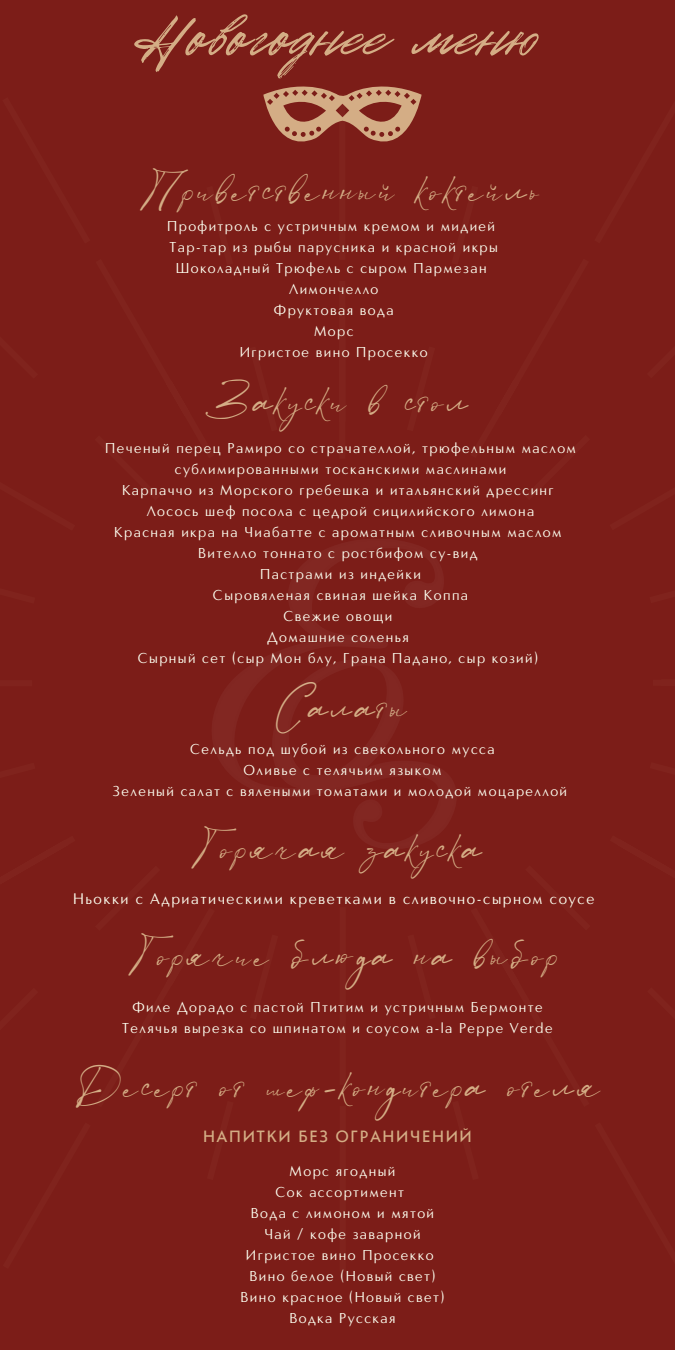
<style>
.page{position:relative;width:675px;height:1350px;background:#7c1d18}
.page>*{position:absolute;margin:0;border:0;box-sizing:border-box;transform-origin:0 0}
.t1{font:94.5px "Disruptors Script";color:#d4ad85}
.t2{font:44.2px "Betmo RUS";letter-spacing:.1em;color:#d4ad85}
.t3{font:500 16.3px "Carisma Gothic 500";letter-spacing:.1em;color:#d4ad85}
.t4{font:15.3px "Carisma Classic 400";letter-spacing:.1em;color:#fdfff0}
.t5{font:14.3px/21px "Carisma Classic 400";letter-spacing:.1em;color:#fdfff0;text-align:center}
</style>
<div class="page">
<svg style="left:265px;top:86px;width:155px;height:8px"></svg>
<svg style="left:263px;top:94px;width:159px;height:48px"></svg>
<h1 class="t1" style="left:139px;top:-26px;width:399px">Новогоднее меню</h1>
<p class="t2" style="left:145px;top:168px;width:397px">Приветственный коктейль</p>
<p class="t5" style="left:167px;top:217px;width:329px">Профитроль с устричным кремом и мидией</p>
<p class="t5" style="left:170px;top:238px;width:330px">Тар-тар из рыбы парусника и красной икры</p>
<p class="t5" style="left:176px;top:259px;width:312px">Шоколадный Трюфель с сыром Пармезан</p>
<h2 class="t5" style="left:289px;top:280px;width:91px">Лимончелло</h2>
<p class="t5" style="left:274px;top:301px;width:121px">Фруктовая вода</p>
<p class="t5" style="left:314px;top:322px;width:41px">Морс</p>
<p class="t5" style="left:240px;top:343px;width:189px">Игристое вино Просекко</p>
<p class="t2" style="left:207px;top:379px;width:262px">Закуски в стол</p>
<h4 class="t5" style="left:105px;top:439px;width:472px">Печеный перец Рамиро со страчателлой, трюфельным маслом сублимированными тосканскими маслинами</h4>
<h2 class="t5" style="left:122px;top:481px;width:433px">Карпаччо из Морского гребешка и итальянский дрессинг</h2>
<p class="t5" style="left:147px;top:502px;width:389px">Лосось шеф посола с цедрой сицилийского лимона</p>
<p class="t5" style="left:114px;top:523px;width:449px">Красная икра на Чиабатте с ароматным сливочным маслом</p>
<h2 class="t5" style="left:198px;top:544px;width:281px">Вителло тоннато с ростбифом су-вид</h2>
<h3 class="t5" style="left:260px;top:565px;width:162px">Пастрами из индейки</h3>
<p class="t5" style="left:213px;top:586px;width:257px">Сыровяленая свиная шейка Коппа</p>
<p class="t5" style="left:284px;top:607px;width:110px">Свежие овощи</p>
<p class="t5" style="left:267px;top:628px;width:143px">Домашние соленья</p>
<p class="t5" style="left:138px;top:649px;width:402px">Сырный сет (сыр Мон блу, Грана Падано, сыр козий)</p>
<p class="t2" style="left:278px;top:685px;width:130px">Салаты</p>
<p class="t5" style="left:190px;top:740px;width:306px">Сельдь под шубой из свекольного мусса</p>
<p class="t5" style="left:244px;top:761px;width:199px">Оливье с телячьим языком</p>
<p class="t5" style="left:113px;top:782px;width:456px">Зеленый салат с вялеными томатами и молодой моцареллой</p>
<p class="t2" style="left:187px;top:826px;width:296px">Горячая закуска</p>
<p class="t4" style="left:73px;top:893px;width:523px">Ньокки с Адриатическими креветками в сливочно-сырном соусе</p>
<h2 class="t2" style="left:123px;top:934px;width:436px">Горячие блюда на выбор</h2>
<p class="t5" style="left:132px;top:997px;width:412px">Филе Дорадо с пастой Птитим и устричным Бермонте</p>
<p class="t5" style="left:122px;top:1018px;width:432px">Телячья вырезка со шпинатом и соусом a-la Peppe Verde</p>
<p class="t2" style="left:78px;top:1064px;width:524px">Десерт от шеф-кондитера отеля</p>
<p class="t3" style="left:203px;top:1129px;width:270px">НАПИТКИ БЕЗ ОГРАНИЧЕНИЙ</p>
<p class="t5" style="left:290px;top:1161px;width:107px">Морс ягодный</p>
<p class="t5" style="left:275px;top:1182px;width:130px">Сок ассортимент</p>
<p class="t5" style="left:251px;top:1203px;width:185px">Вода с лимоном и мятой</p>
<h2 class="t5" style="left:264px;top:1224px;width:158px">Чай / кофе заварной</h2>
<p class="t5" style="left:246px;top:1245px;width:189px">Игристое вино Просекко</p>
<p class="t5" style="left:249px;top:1266px;width:188px">Вино белое (Новый свет)</p>
<p class="t5" style="left:241px;top:1287px;width:205px">Вино красное (Новый свет)</p>
<h2 class="t5" style="left:289px;top:1308px;width:108px">Водка Русская</h2>
</div>
